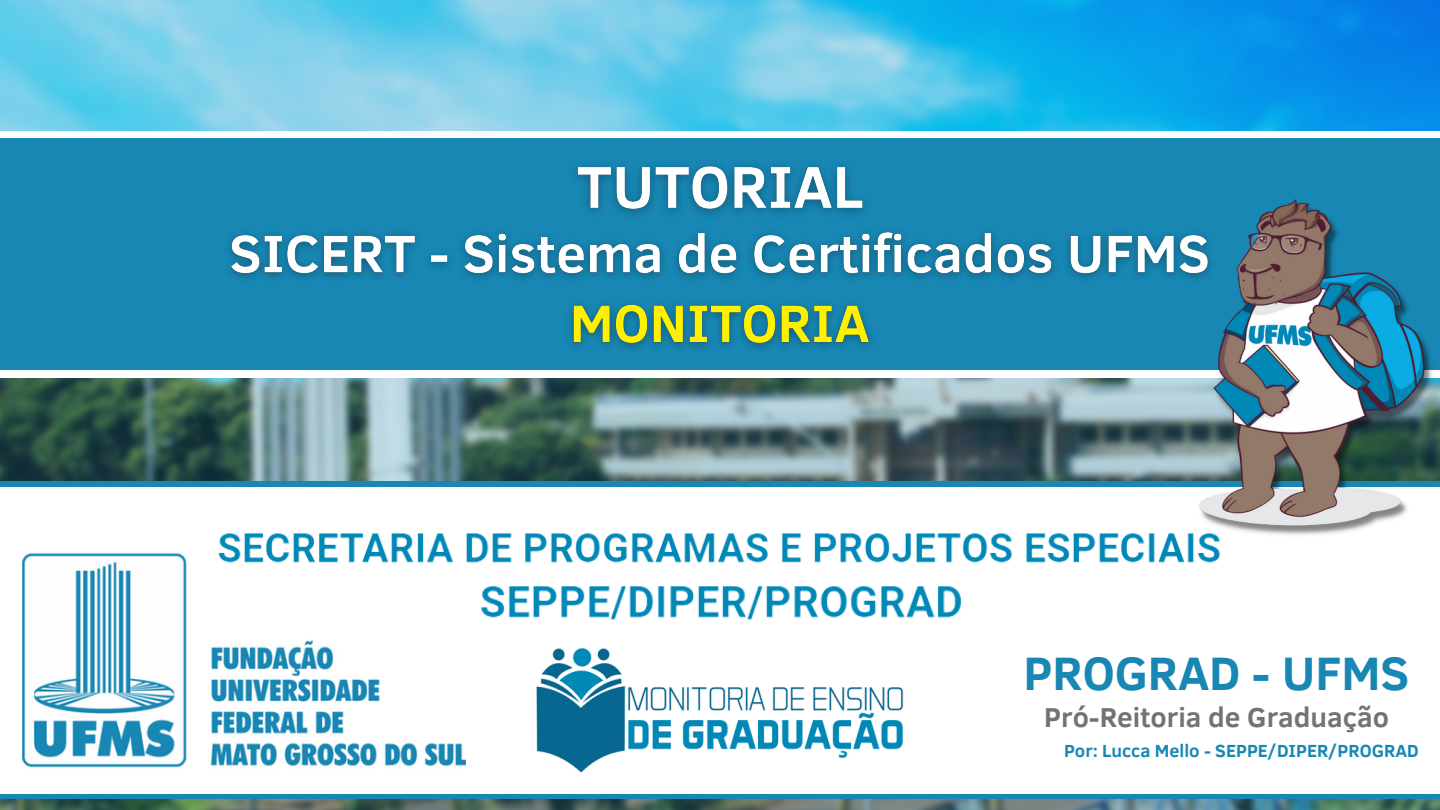
<style>
.page{position:relative;width:1440px;height:810px;background:#fff}
.page>*{position:absolute;margin:0;border:0;box-sizing:border-box;transform-origin:0 0}
.t1{font:700 48.15px "Clear Sans";color:#1887b4}
.t2{font:700 28.05px "Clear Sans";color:#737373}
.t3{font:700 18px "Clear Sans";color:#1887b4}
</style>
<div class="page">
<img style="left:0;top:0;width:1440px;height:810px">
<div style="left:0;top:481px;width:1440px;height:318px;background:#1887b4"></div>
<div style="left:0;top:487px;width:1440px;height:306px;background:#fff"></div>
<img style="left:23px;top:553px;width:443px;height:215px">
<img style="left:536px;top:648px;width:368px;height:125px">
<div style="left:0;top:131px;width:1440px;height:247px;background:#fff"></div>
<div style="left:0;top:138px;width:1440px;height:231px;background:#1887b4"></div>
<img style="left:214px;top:533px;width:1006px;height:38px">
<img style="left:481px;top:586px;width:481px;height:34px">
<img style="left:1198px;top:199px;width:237px;height:340px">
<img style="left:216px;top:202px;width:1008px;height:172px">
<img style="left:562px;top:165px;width:316px;height:77px">
<h1 class="t1" style="left:1024px;top:639px;width:387px">PROGRAD - UFMS</h1>
<h2 class="t2" style="left:1044px;top:697px;width:346px">Pró-Reitoria de Graduação</h2>
<p class="t3" style="left:1064px;top:738px;width:356px">Por: Lucca Mello - SEPPE/DIPER/PROGRAD</p>
</div>
